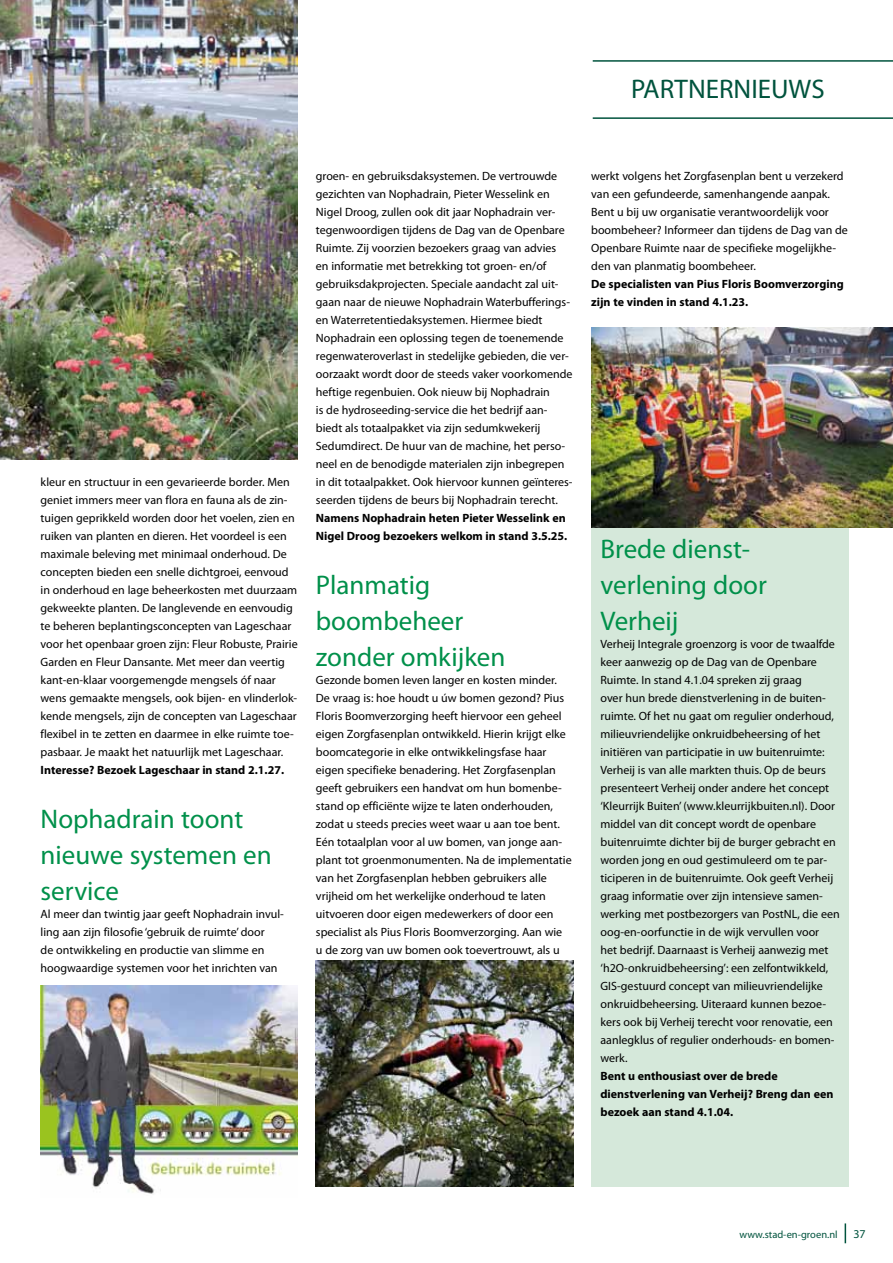
<style>
.page{position:relative;width:893px;height:1263px;background:#fff}
.page>*{position:absolute;margin:0;border:0;box-sizing:border-box;transform-origin:0 0}
.t1{font:27px/36px "Myriad Pro";color:#00904a}
.t2{font:27px "Myriad Pro";color:#00533d}
.t3{font:12px/18px "Myriad Pro";color:#000}
.t4{font:700 12px/18px "Myriad Pro";color:#000}
.t5{font:12px "Myriad Pro";color:#00533d}
.t6{font:10.5px "Myriad Pro";color:#00533d}
</style>
<div class="page">
<svg style="left:845px;top:1223px;width:1px;height:20px"></svg>
<img style="left:0;top:0;width:298px;height:460px">
<img style="left:41px;top:985px;width:257px;height:209px">
<img style="left:316px;top:961px;width:257px;height:225px">
<div style="left:591px;top:327px;width:257px;height:859px;background:#d5e8da"></div>
<img style="left:591px;top:327px;width:302px;height:200px">
<hr style="left:593px;top:117px;width:300px;height:2px;background:#00533d">
<hr style="left:593px;top:60px;width:300px;height:2px;background:#00533d">
<h1 class="t2" style="left:631px;top:72px;width:195px">PARTNERNIEUWS</h1>
<p class="t3" style="left:41px;top:473px;width:259px">kleur en structuur in een gevarieerde border. Men geniet immers meer van flora en fauna als de zin&shy;tuigen geprikkeld worden door het voelen, zien en ruiken van planten en dieren. Het voordeel is een maximale beleving met minimaal onderhoud. De concepten bieden een snelle dichtgroei, eenvoud in onderhoud en lage beheerkosten met duurzaam gekweekte planten. De langlevende en eenvoudig te beheren beplantingsconcepten van Lageschaar voor het openbaar groen zijn: Fleur Robuste, Prairie Garden en Fleur Dansante. Met meer dan veertig kant-en-klaar voorgemengde mengsels óf naar wens gemaakte mengsels, ook bijen- en vlinderlok&shy;kende mengsels, zijn de concepten van Lageschaar flexibel in te zetten en daarmee in elke ruimte toe&shy;pasbaar. Je maakt het natuurlijk met Lageschaar.</p>
<p class="t4" style="left:41px;top:761px;width:245px">Interesse? Bezoek Lageschaar in stand 2.1.27.</p>
<h1 class="t1" style="left:41px;top:801px;width:233px">Nophadrain toont nieuwe systemen en service</h1>
<p class="t3" style="left:41px;top:905px;width:245px">Al meer dan twintig jaar geeft Nophadrain invul&shy;ling aan zijn filosofie ‘gebruik de ruimte’ door<br>de ontwikkeling en productie van slimme en hoogwaardige systemen voor het inrichten van</p>
<p class="t3" style="left:316px;top:167px;width:258px">groen- en gebruiksdaksystemen. De vertrouwde gezichten van Nophadrain, Pieter Wesselink en Nigel Droog, zullen ook dit jaar Nophadrain ver&shy;tegenwoordigen tijdens de Dag van de Openbare Ruimte. Zij voorzien bezoekers graag van advies<br>en informatie met betrekking tot groen- en/of gebruiksdakprojecten. Speciale aandacht zal uit&shy;gaan naar de nieuwe Nophadrain Waterbufferings&shy;en Waterretentiedaksystemen. Hiermee biedt Nophadrain een oplossing tegen de toenemende regenwateroverlast in stedelijke gebieden, die ver&shy;oorzaakt wordt door de steeds vaker voorkomende heftige regenbuien. Ook nieuw bij Nophadrain<br>is de hydroseeding-service die het bedrijf aan&shy;biedt als totaalpakket via zijn sedumkwekerij Sedumdirect. De huur van de machine, het perso&shy;neel en de benodigde materialen zijn inbegrepen in dit totaalpakket. Ook hiervoor kunnen geïnteres&shy;seerden tijdens de beurs bij Nophadrain terecht.</p>
<p class="t4" style="left:316px;top:509px;width:253px">Namens Nophadrain heten Pieter Wesselink en<br>Nigel Droog bezoekers welkom in stand 3.5.25.</p>
<h1 class="t1" style="left:316px;top:567px;width:191px">Planmatig boombeheer zonder omkijken</h1>
<p class="t3" style="left:316px;top:671px;width:257px">Gezonde bomen leven langer en kosten minder.<br>De vraag is: hoe houdt u úw bomen gezond? Pius Floris Boomverzorging heeft hiervoor een geheel eigen Zorgfasenplan ontwikkeld. Hierin krijgt elke boomcategorie in elke ontwikkelingsfase haar eigen specifieke benadering. Het Zorgfasenplan geeft gebruikers een handvat om hun bomenbe&shy;stand op efficiënte wijze te laten onderhouden, zodat u steeds precies weet waar u aan toe bent.<br>Eén totaalplan voor al uw bomen, van jonge aan&shy;plant tot groenmonumenten. Na de implementatie van het Zorgfasenplan hebben gebruikers alle vrijheid om het werkelijke onderhoud te laten uitvoeren door eigen medewerkers of door een specialist als Pius Floris Boomverzorging. Aan wie u de zorg van uw bomen ook toevertrouwt, als u</p>
<p class="t3" style="left:591px;top:167px;width:258px">werkt volgens het Zorgfasenplan bent u verzekerd van een gefundeerde, samenhangende aanpak.<br>Bent u bij uw organisatie verantwoordelijk voor boombeheer? Informeer dan tijdens de Dag van de Openbare Ruimte naar de specifieke mogelijkhe&shy;den van planmatig boombeheer.</p>
<p class="t4" style="left:591px;top:275px;width:254px">De specialisten van Pius Floris Boomverzorging zijn te vinden in stand 4.1.23.</p>
<h1 class="t1" style="left:600px;top:531px;width:168px">Brede dienst&shy;verlening door<br>Verheij</h1>
<p class="t3" style="left:600px;top:635px;width:241px">Verheij Integrale groenzorg is voor de twaalfde keer aanwezig op de Dag van de Openbare Ruimte. In stand 4.1.04 spreken zij graag<br>over hun brede dienstverlening in de buiten&shy;ruimte. Of het nu gaat om regulier onderhoud, milieuvriendelijke onkruidbeheersing of het initiëren van participatie in uw buitenruimte:<br>Verheij is van alle markten thuis. Op de beurs presenteert Verheij onder andere het concept ‘Kleurrijk Buiten’ (www.kleurrijkbuiten.nl). Door middel van dit concept wordt de openbare buitenruimte dichter bij de burger gebracht en worden jong en oud gestimuleerd om te par&shy;ticiperen in de buitenruimte. Ook geeft Verheij graag informatie over zijn intensieve samen&shy;werking met postbezorgers van PostNL, die een oog-en-oorfunctie in de wijk vervullen voor<br>het bedrijf. Daarnaast is Verheij aanwezig met ‘h2O-onkruidbeheersing’: een zelfontwikkeld, GIS-gestuurd concept van milieuvriendelijke onkruidbeheersing. Uiteraard kunnen bezoe&shy;kers ook bij Verheij terecht voor renovatie, een aanlegklus of regulier onderhouds- en bomen&shy;werk.</p>
<p class="t4" style="left:600px;top:1067px;width:234px">Bent u enthousiast over de brede dienstverlening van Verheij? Breng dan een bezoek aan stand 4.1.04.</p>
<p class="t6" style="left:739px;top:1228px;width:100px">www.stad-en-groen.nl</p>
<p class="t5" style="left:853px;top:1226px;width:14px">37</p>
</div>
